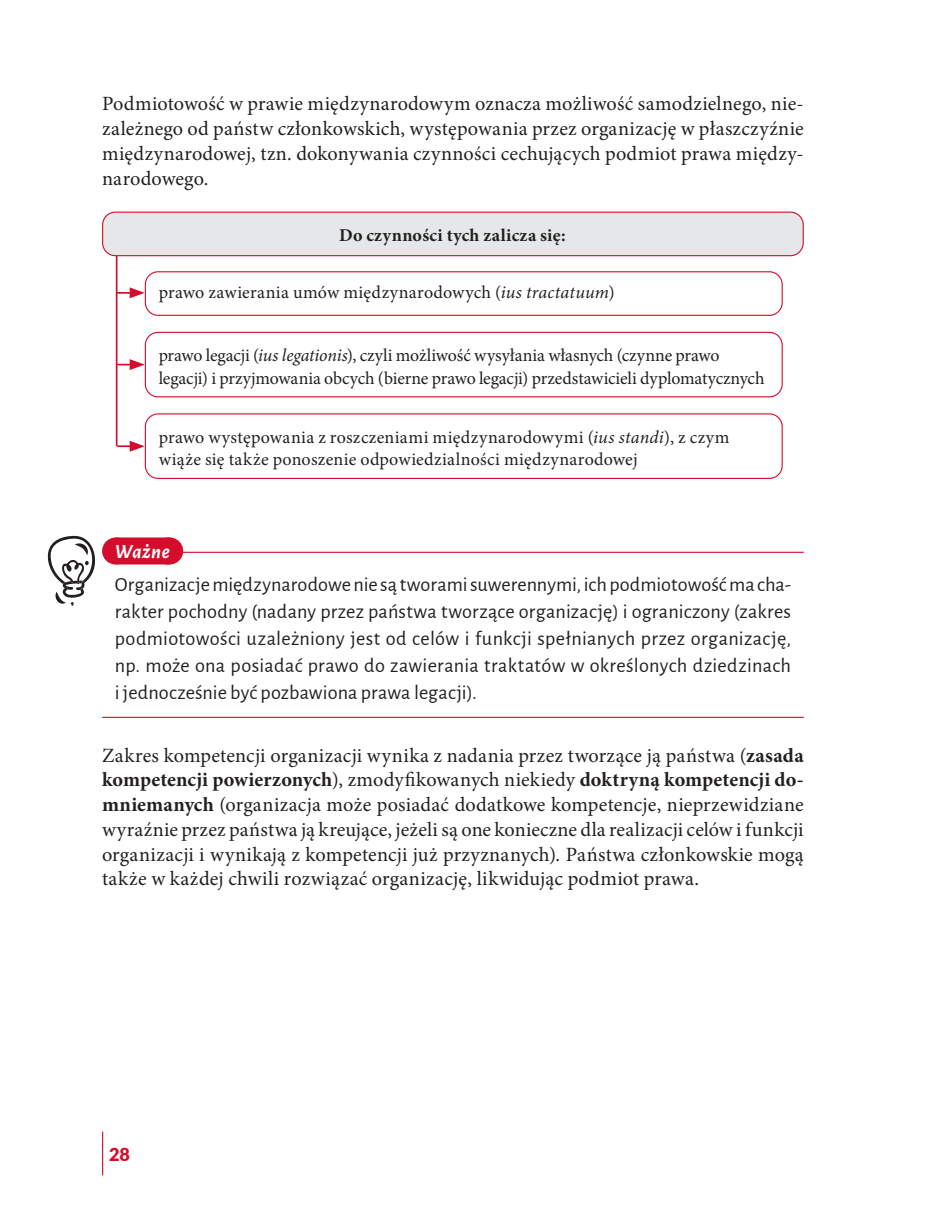
<style>
.page{position:relative;width:925px;height:1212px;background:#fff}
.page>*{position:absolute;margin:0;border:0;box-sizing:border-box;transform-origin:0 0}
.t1{font:20.25px/24.8px "Minion Pro";letter-spacing:.01em;color:#231f20;text-align:justify}
.t2{font:20.25px/27px "Alegreya Sans";letter-spacing:.005em;color:#231f20;text-align:justify}
.t3{font:italic 700 20.25px "Alegreya Sans";letter-spacing:.02em;color:#fff}
.t4{font:18px/22.5px "Minion Pro";letter-spacing:.005em;color:#231f20}
.t5{font:700 18px "Minion Pro";letter-spacing:.015em;color:#231f20}
.t6{font:900 18px "Lato";color:#d30d2b}
.s1{font-style:italic}
.s2{font-weight:700}
</style>
<div class="page">
<hr style="left:102px;top:1131px;width:1px;height:44px;background:#d30d2b">
<div style="left:116px;top:537px;width:53px;height:27px;background:#d30d2b"></div>
<svg style="left:142px;top:537px;width:28px;height:27px"></svg>
<hr style="left:102px;top:552px;width:702px;height:1px;background:#d30d2b">
<hr style="left:102px;top:717px;width:702px;height:1px;background:#d30d2b">
<hr style="left:116px;top:231px;width:1px;height:215px;background:#d30d2b">
<div style="left:145px;top:271px;width:638px;height:45px;border:1px solid #d30d2b;border-radius:13px"></div>
<div style="left:145px;top:332px;width:638px;height:65px;border:1px solid #d30d2b;border-radius:13px"></div>
<div style="left:145px;top:413px;width:638px;height:66px;border:1px solid #d30d2b;border-radius:13px"></div>
<svg style="left:117px;top:359px;width:28px;height:11px"></svg>
<svg style="left:117px;top:287px;width:28px;height:11px"></svg>
<svg style="left:117px;top:441px;width:28px;height:11px"></svg>
<div style="left:103px;top:212px;width:700px;height:44px;background:#e6e7e9;border-radius:13px"></div>
<div style="left:102px;top:212px;width:702px;height:44px;border:1px solid #d30d2b;border-radius:13px"></div>
<svg style="left:47px;top:536px;width:48px;height:70px"></svg>
<p class="t1" style="left:102px;top:92px;width:703px">Podmiotowość w prawie międzynarodowym oznacza możliwość samodzielnego, nie&shy;zależnego od państw członkowskich, występowania przez organizację w płaszczyźnie międzynarodowej, tzn. dokonywania czynności cechujących podmiot prawa między&shy;narodowego.</p>
<p class="t5" style="left:339px;top:222px;width:228px">Do czynności tych zalicza się:</p>
<p class="t4" style="left:159px;top:281px;width:457px">prawo zawierania umów międzynarodowych (<span class="s1">ius tractatuum</span>)</p>
<p class="t4" style="left:159px;top:344px;width:607px">prawo legacji (<span class="s1">ius legationis</span>), czyli możliwość wysyłania własnych (czynne prawo legacji) i przyjmowania obcych (bierne prawo legacji) przedstawicieli dyplomatycznych</p>
<p class="t4" style="left:159px;top:426px;width:572px">prawo występowania z roszczeniami międzynarodowymi (<span class="s1">ius standi</span>), z czym wiąże się także ponoszenie odpowiedzialności międzynarodowej</p>
<p class="t3" style="left:115px;top:537px;width:57px">Ważne</p>
<p class="t2" style="left:115px;top:570px;width:678px">Organizacje międzynarodowe nie są tworami suwerennymi, ich podmiotowość ma cha&shy;rakter pochodny (nadany przez państwa tworzące organizację) i ograniczony (zakres podmiotowości uzależniony jest od celów i funkcji spełnianych przez organizację, np. może ona posiadać prawo do zawierania traktatów w określonych dziedzinach i jednocześnie być pozbawiona prawa legacji).</p>
<p class="t1" style="left:102px;top:743px;width:703px">Zakres kompetencji organizacji wynika z nadania przez tworzące ją państwa (<span class="s2">zasada kompetencji powierzonych</span>), zmodyfikowanych niekiedy <span class="s2">doktryną kompetencji do&shy;mniemanych</span> (organizacja może posiadać dodatkowe kompetencje, nieprzewidziane wyraźnie przez państwa ją kreujące, jeżeli są one konieczne dla realizacji celów i funkcji organizacji i wynikają z kompetencji już przyznanych). Państwa członkowskie mogą także w każdej chwili rozwiązać organizację, likwidując podmiot prawa.</p>
<p class="t6" style="left:109px;top:1140px;width:22px">28</p>
</div>
